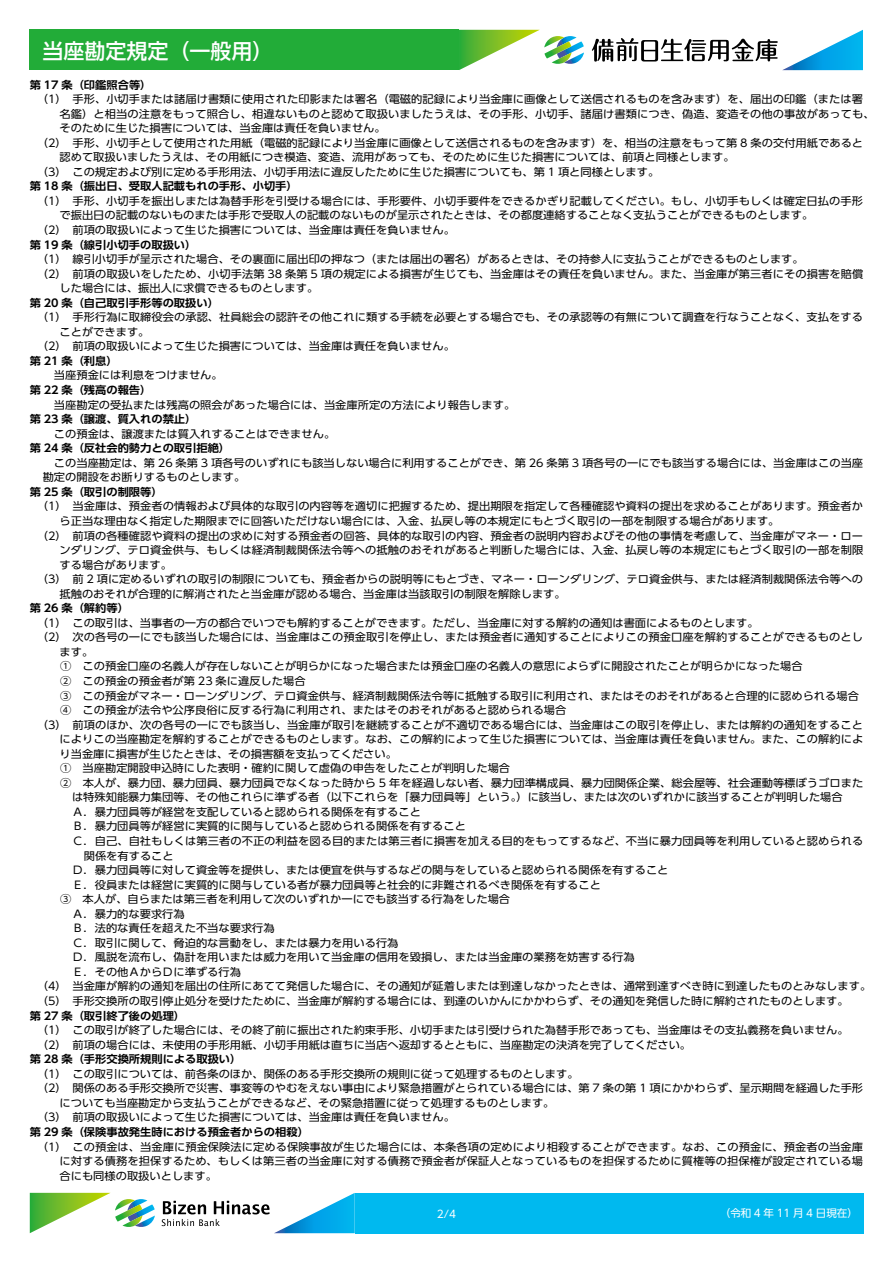
<style>
.page{position:relative;width:893px;height:1263px;background:#fff}
.page>*{position:absolute;margin:0;border:0;box-sizing:border-box;transform-origin:0 0}
.t1{font:500 21px "UD Shin Go Pr 6 N";color:#fff}
.t2{font:10.65px/14.5px "UD Shin Go Pr 6 N";color:#000;scale:1.05 1}
.t3{font:700 10.65px "UD Shin Go Pr 6 N De";color:#000;scale:1.05 1}
.t4{font:10.5px "UD Shin Go Pr 6 N";color:#fff}
</style>
<div class="page">
<div style="left:355px;top:1193px;width:508px;height:40px;background:#00b9ef"></div>
<div style="left:30px;top:30px;width:429px;height:40px;background:#22ac38"></div>
<svg style="left:30px;top:1193px;width:125px;height:40px"></svg>
<svg style="left:162px;top:1193px;width:193px;height:40px"></svg>
<svg style="left:459px;top:30px;width:125px;height:40px"></svg>
<svg style="left:592px;top:30px;width:271px;height:40px"></svg>
<h1 class="t1" style="left:43px;top:34px;width:233px">当座勘定規定（一般用(</h1>
<p class="t3" style="left:30px;top:76px;width:117px">第 17 条（印鑑照合等(</p>
<p class="t2" style="left:37px;top:91px;width:788px">（1）　手形、小切手または諸届け書類に使用された印影または署名（電磁的記録により当金庫に画像として送信されるものを含みます）を、届出の印鑑（または署</p>
<p class="t2" style="left:60px;top:106px;width:778px">名鑑）と相当の注意をもって照合し、相違ないものと認めて取扱いましたうえは、その手形、小切手、諸届け書類につき、偽造、変造その他の事故があっても、</p>
<p class="t2" style="left:60px;top:121px;width:312px">そのために生じた損害については、当金庫は責任を負いません。</p>
<p class="t2" style="left:37px;top:135px;width:788px">（2）　手形、小切手として使用された用紙（電磁的記録により当金庫に画像として送信されるものを含みます）を、相当の注意をもって第 8 条の交付用紙であると</p>
<p class="t2" style="left:60px;top:150px;width:644px">認めて取扱いましたうえは、その用紙につき模造、変造、流用があっても、そのために生じた損害については、前項と同様とします。</p>
<p class="t2" style="left:37px;top:164px;width:594px">（3）　この規定および別に定める手形用法、小切手用法に違反したために生じた損害についても、第 1 項と同様とします。</p>
<p class="t3" style="left:30px;top:178px;width:257px">第 18 条（振出日、受取人記載もれの手形、小切手(</p>
<p class="t2" style="left:37px;top:193px;width:788px">（1）　手形、小切手を振出しまたは為替手形を引受ける場合には、手形要件、小切手要件をできるかぎり記載してください。もし、小切手もしくは確定日払の手形</p>
<p class="t2" style="left:60px;top:208px;width:719px">で振出日の記載のないものまたは手形で受取人の記載のないものが呈示されたときは、その都度連絡することなく支払うことができるものとします。</p>
<p class="t2" style="left:37px;top:222px;width:400px">（2）　前項の取扱いによって生じた損害については、当金庫は責任を負いません。</p>
<p class="t3" style="left:30px;top:236px;width:160px">第 19 条（線引小切手の取扱い(</p>
<p class="t2" style="left:37px;top:251px;width:732px">（1）　線引小切手が呈示された場合、その裏面に届出印の押なつ（または届出の署名）があるときは、その持参人に支払うことができるものとします。</p>
<p class="t2" style="left:37px;top:266px;width:788px">（2）　前項の取扱いをしたため、小切手法第 38 条第 5 項の規定による損害が生じても、当金庫はその責任を負いません。また、当金庫が第三者にその損害を賠償</p>
<p class="t2" style="left:60px;top:281px;width:248px">した場合には、振出人に求償できるものとします。</p>
<p class="t3" style="left:30px;top:294px;width:182px">第 20 条（自己取引手形等の取扱い(</p>
<p class="t2" style="left:37px;top:310px;width:788px">（1）　手形行為に取締役会の承認、社員総会の認許その他これに類する手続を必要とする場合でも、その承認等の有無について調査を行なうことなく、支払をする</p>
<p class="t2" style="left:60px;top:324px;width:87px">ことができます。</p>
<p class="t2" style="left:37px;top:339px;width:400px">（2）　前項の取扱いによって生じた損害については、当金庫は責任を負いません。</p>
<p class="t3" style="left:30px;top:352px;width:85px">第 21 条（利息(</p>
<p class="t2" style="left:54px;top:368px;width:162px">当座預金には利息をつけません。</p>
<p class="t3" style="left:30px;top:381px;width:117px">第 22 条（残高の報告(</p>
<p class="t2" style="left:54px;top:397px;width:441px">当座勘定の受払または残高の照会があった場合には、当金庫所定の方法により報告します。</p>
<p class="t3" style="left:30px;top:410px;width:160px">第 23 条（譲渡、質入れの禁止(</p>
<p class="t2" style="left:54px;top:426px;width:269px">この預金は、譲渡または質入れすることはできません。</p>
<p class="t3" style="left:30px;top:439px;width:192px">第 24 条（反社会的勢力との取引拒絶(</p>
<p class="t2" style="left:43px;top:455px;width:783px;text-indent:11px">この当座勘定は、第 26 条第 3 項各号のいずれにも該当しない場合に利用することができ、第 26 条第 3 項各号の一にでも該当する場合には、当金庫はこの当座勘定の開設をお断りするものとします。</p>
<p class="t3" style="left:30px;top:483px;width:128px">第 25 条（取引の制限等(</p>
<p class="t2" style="left:37px;top:499px;width:788px">（1）　当金庫は、預金者の情報および具体的な取引の内容等を適切に把握するため、提出期限を指定して各種確認や資料の提出を求めることがあります。預金者か</p>
<p class="t2" style="left:60px;top:513px;width:687px">ら正当な理由なく指定した期限までに回答いただけない場合には、入金、払戻し等の本規定にもとづく取引の一部を制限する場合があります。</p>
<p class="t2" style="left:37px;top:528px;width:788px">（2）　前項の各種確認や資料の提出の求めに対する預金者の回答、具体的な取引の内容、預金者の説明内容およびその他の事情を考慮して、当金庫がマネー・ロー</p>
<p class="t2" style="left:60px;top:542px;width:767px">ンダリング、テロ資金供与、もしくは経済制裁関係法令等への抵触のおそれがあると判断した場合には、入金、払戻し等の本規定にもとづく取引の一部を制限</p>
<p class="t2" style="left:60px;top:557px;width:109px">する場合があります。</p>
<p class="t2" style="left:37px;top:571px;width:788px">（3）　前 2 項に定めるいずれの取引の制限についても、預金者からの説明等にもとづき、マネー・ローンダリング、テロ資金供与、または経済制裁関係法令等への</p>
<p class="t2" style="left:59px;top:586px;width:484px">抵触のおそれが合理的に解消されたと当金庫が認める場合、当金庫は当該取引の制限を解除します。</p>
<p class="t3" style="left:30px;top:599px;width:96px">第 26 条（解約等(</p>
<p class="t2" style="left:37px;top:615px;width:689px">（1）　この取引は、当事者の一方の都合でいつでも解約することができます。ただし、当金庫に対する解約の通知は書面によるものとします。</p>
<p class="t2" style="left:37px;top:630px;width:788px">（2）　次の各号の一にでも該当した場合には、当金庫はこの預金取引を停止し、または預金者に通知することによりこの預金口座を解約することができるものとし</p>
<p class="t2" style="left:59px;top:644px;width:34px">ます。</p>
<p class="t2" style="left:60px;top:659px;width:709px">①　この預金口座の名義人が存在しないことが明らかになった場合または預金口座の名義人の意思によらずに開設されたことが明らかになった場合</p>
<p class="t2" style="left:60px;top:673px;width:235px">②　この預金の預金者が第 23 条に違反した場合</p>
<p class="t2" style="left:60px;top:688px;width:762px">③　この預金がマネー・ローンダリング、テロ資金供与、経済制裁関係法令等に抵触する取引に利用され、またはそのおそれがあると合理的に認められる場合</p>
<p class="t2" style="left:60px;top:702px;width:484px">④　この預金が法令や公序良俗に反する行為に利用され、またはそのおそれがあると認められる場合</p>
<p class="t2" style="left:37px;top:717px;width:788px">（3）　前項のほか、次の各号の一にでも該当し、当金庫が取引を継続することが不適切である場合には、当金庫はこの取引を停止し、または解約の通知をすること</p>
<p class="t2" style="left:60px;top:731px;width:767px">によりこの当座勘定を解約することができるものとします。なお、この解約によって生じた損害については、当金庫は責任を負いません。また、この解約によ</p>
<p class="t2" style="left:60px;top:746px;width:323px">り当金庫に損害が生じたときは、その損害額を支払ってください。</p>
<p class="t2" style="left:60px;top:761px;width:430px">①　当座勘定開設申込時にした表明・確約に関して虚偽の申告をしたことが判明した場合</p>
<p class="t2" style="left:60px;top:775px;width:766px">②　本人が、暴力団、暴力団員、暴力団員でなくなった時から 5 年を経過しない者、暴力団準構成員、暴力団関係企業、総会屋等、社会運動等標ぼうゴロまた</p>
<p class="t2" style="left:72px;top:790px;width:735px">は特殊知能暴力集団等、その他これらに準ずる者（以下これらを「暴力団員等」という。）に該当し、または次のいずれかに該当することが判明した場合</p>
<p class="t2" style="left:72px;top:804px;width:334px">Ａ．暴力団員等が経営を支配していると認められる関係を有すること</p>
<p class="t2" style="left:72px;top:819px;width:377px">Ｂ．暴力団員等が経営に実質的に関与していると認められる関係を有すること</p>
<p class="t2" style="left:72px;top:833px;width:755px">Ｃ．自己、自社もしくは第三者の不正の利益を図る目的または第三者に損害を加える目的をもってするなど、不当に暴力団員等を利用していると認められる</p>
<p class="t2" style="left:84px;top:848px;width:87px">関係を有すること</p>
<p class="t2" style="left:72px;top:862px;width:569px">Ｄ．暴力団員等に対して資金等を提供し、または便宜を供与するなどの関与をしていると認められる関係を有すること</p>
<p class="t2" style="left:72px;top:877px;width:505px">Ｅ．役員または経営に実質的に関与している者が暴力団員等と社会的に非難されるべき関係を有すること</p>
<p class="t2" style="left:60px;top:891px;width:430px">③　本人が、自らまたは第三者を利用して次のいずれか一にでも該当する行為をした場合</p>
<p class="t2" style="left:72px;top:906px;width:109px">Ａ．暴力的な要求行為</p>
<p class="t2" style="left:72px;top:921px;width:194px">Ｂ．法的な責任を超えた不当な要求行為</p>
<p class="t2" style="left:72px;top:935px;width:312px">Ｃ．取引に関して、脅迫的な言動をし、または暴力を用いる行為</p>
<p class="t2" style="left:72px;top:950px;width:537px">Ｄ．風説を流布し、偽計を用いまたは威力を用いて当金庫の信用を毀損し、または当金庫の業務を妨害する行為</p>
<p class="t2" style="left:72px;top:964px;width:162px">Ｅ．その他ＡからＤに準ずる行為</p>
<p class="t2" style="left:37px;top:979px;width:796px">（4）　当金庫が解約の通知を届出の住所にあてて発信した場合に、その通知が延着しまたは到達しなかったときは、通常到達すべき時に到達したものとみなします。</p>
<p class="t2" style="left:37px;top:993px;width:775px">（5）　手形交換所の取引停止処分を受けたために、当金庫が解約する場合には、到達のいかんにかかわらず、その通知を発信した時に解約されたものとします。</p>
<p class="t3" style="left:30px;top:1007px;width:150px">第 27 条（取引終了後の処理(</p>
<p class="t2" style="left:37px;top:1022px;width:775px">（1）　この取引が終了した場合には、その終了前に振出された約束手形、小切手または引受けられた為替手形であっても、当金庫はその支払義務を負いません。（2）　前項の場合には、未使用の手形用紙、小切手用紙は直ちに当店へ返却するとともに、当座勘定の決済を完了してください。</p>
<p class="t3" style="left:30px;top:1050px;width:203px">第 28 条（手形交換所規則による取扱い(</p>
<p class="t2" style="left:37px;top:1066px;width:517px">（1）　この取引については、前各条のほか、関係のある手形交換所の規則に従って処理するものとします。</p>
<p class="t2" style="left:37px;top:1081px;width:788px">（2）　関係のある手形交換所で災害、事変等のやむをえない事由により緊急措置がとられている場合には、第 7 条の第 1 項にかかわらず、呈示期間を経過した手形</p>
<p class="t2" style="left:60px;top:1095px;width:473px">についても当座勘定から支払うことができるなど、その緊急措置に従って処理するものとします。</p>
<p class="t2" style="left:37px;top:1110px;width:400px">（3）　前項の取扱いによって生じた損害については、当金庫は責任を負いません。</p>
<p class="t3" style="left:30px;top:1123px;width:267px">第 29 条（保険事故発生時における預金者からの相殺(</p>
<p class="t2" style="left:60px;top:1139px;width:767px;text-align:justify;text-indent:-23px">（1）　この預金は、当金庫に預金保険法に定める保険事故が生じた場合には、本条各項の定めにより相殺することができます。なお、この預金に、預金者の当金庫に対する債務を担保するため、もしくは第三者の当金庫に対する債務で預金者が保証人となっているものを担保するために質権等の担保権が設定されている場合にも同様の取扱いとします。</p>
<p class="t4" style="left:437px;top:1205px;width:21px">2/4</p>
<p class="t4" style="left:720px;top:1204px;width:139px">（令和 4 年 11 月 4 日現在(</p>
</div>
